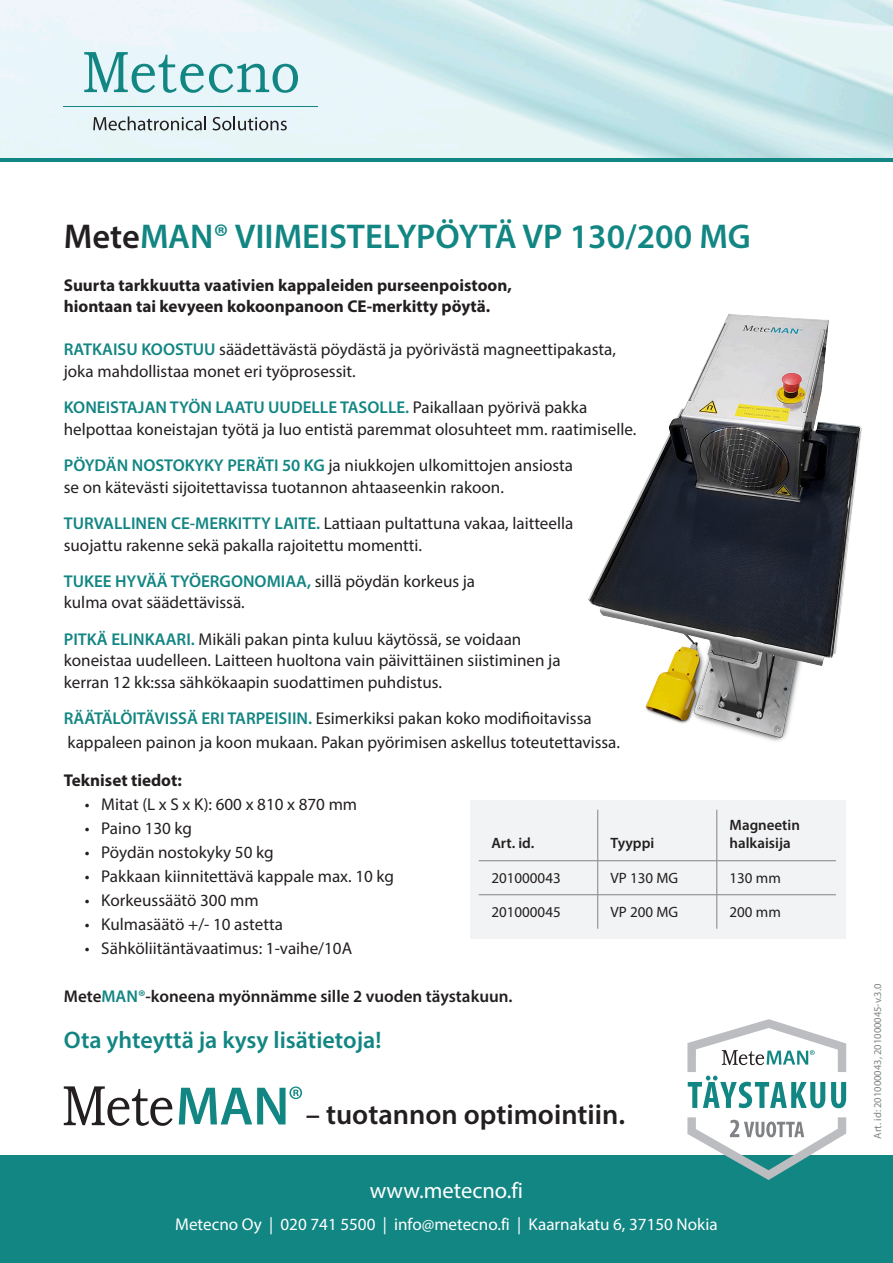
<style>
.page{position:relative;width:893px;height:1263px;background:#fff}
.page>*{position:absolute;margin:0;border:0;box-sizing:border-box;transform-origin:0 0}
.t1{font:600 34.5px "Myriad Pro";color:#128683}
.t2{font:600 28.5px "Myriad Pro";color:#231f20}
.t3{font:600 24px "Myriad Pro";color:#128683}
.t4{font:22.5px "Myriad Pro";color:#fff}
.t5{font:17.1px/21.5px "Myriad Pro";color:#231f20}
.t6{font:700 17.1px/21.5px "Myriad Pro";color:#231f20}
.t7{font:17.1px "Myriad Pro";color:#fff}
.t8{font:600 17.1px "Myriad Pro";color:#231f20}
.t9{font:600 17.1px "Myriad Pro";color:#128683}
.t10{font:15px "Myriad Pro";color:#231f20}
.t11{font:600 15px/18px "Myriad Pro";color:#231f20}
.t12{font:10.5px "Myriad Pro";color:#808285}
.s1{color:#231f20}
.s2{font-weight:600;color:#128683}
.s3{font-weight:400;color:#231f20}
.s4{color:#128683}
</style>
<div class="page">
<div style="left:0;top:157px;width:893px;height:5px;background:#128683"></div>
<img style="left:0;top:0;width:893px;height:157px">
<div style="left:0;top:1155px;width:893px;height:108px;background:#128683"></div>
<svg style="left:84px;top:52px;width:214px;height:41px;background:#afd7da"></svg>
<hr style="left:64px;top:106px;width:254px;height:1px;background:#128683">
<svg style="left:93px;top:116px;width:113px;height:14px;background:#afb8ba"></svg>
<svg style="left:213px;top:116px;width:74px;height:14px"></svg>
<svg style="left:64px;top:1086px;width:109px;height:40px"></svg>
<svg style="left:179px;top:1086px;width:123px;height:38px"></svg>
<svg style="left:687px;top:1019px;width:159px;height:89px"></svg>
<svg style="left:687px;top:1117px;width:159px;height:63px"></svg>
<img style="left:588px;top:314px;width:274px;height:427px">
<div style="left:470px;top:800px;width:375px;height:139px;background:#f2f3f4"></div>
<hr style="left:597px;top:810px;width:1px;height:50px;background:#808285">
<hr style="left:716px;top:810px;width:1px;height:50px;background:#808285">
<hr style="left:479px;top:860px;width:119px;height:1px;background:#808285">
<hr style="left:598px;top:860px;width:119px;height:1px;background:#808285">
<hr style="left:597px;top:861px;width:1px;height:33px;background:#808285">
<hr style="left:717px;top:860px;width:119px;height:1px;background:#808285">
<hr style="left:716px;top:861px;width:1px;height:33px;background:#808285">
<hr style="left:479px;top:894px;width:119px;height:1px;background:#808285">
<hr style="left:598px;top:894px;width:119px;height:1px;background:#808285">
<hr style="left:597px;top:895px;width:1px;height:34px;background:#808285">
<hr style="left:717px;top:894px;width:119px;height:1px;background:#808285">
<hr style="left:716px;top:895px;width:1px;height:34px;background:#808285">
<p class="t1" style="left:64px;top:215px;width:689px"><span class="s1">Mete</span>MAN® VIIMEISTELYPÖYTÄ VP 130/200 MG</p>
<p class="t6" style="left:64px;top:274px;width:450px">Suurta tarkkuutta vaativien kappaleiden purseenpoistoon, hiontaan tai kevyeen kokoonpanoon CE-merkitty pöytä.</p>
<p class="t5" style="left:64px;top:339px;width:554px"><span class="s2">RATKAISU KOOSTUU</span> säädettävästä pöydästä ja pyörivästä magneettipakasta, joka mahdollistaa monet eri työprosessit.</p>
<p class="t5" style="left:64px;top:396px;width:574px"><span class="s2">KONEISTAJAN TYÖN LAATU UUDELLE TASOLLE.</span> Paikallaan pyörivä pakka helpottaa koneistajan työtä ja luo entistä paremmat olosuhteet mm. raatimiselle.</p>
<p class="t5" style="left:64px;top:454px;width:511px"><span class="s2">PÖYDÄN NOSTOKYKY PERÄTI 50 KG</span> ja niukkojen ulkomittojen ansiosta se on kätevästi sijoitettavissa tuotannon ahtaaseenkin rakoon.</p>
<p class="t5" style="left:64px;top:512px;width:511px"><span class="s2">TURVALLINEN CE-MERKITTY LAITE.</span> Lattiaan pultattuna vakaa, laitteella suojattu rakenne sekä pakalla rajoitettu momentti.</p>
<p class="t9" style="left:64px;top:570px;width:413px">TUKEE HYVÄÄ TYÖERGONOMIAA, <span class="s3">sillä pöydän korkeus ja</span></p>
<p class="t5" style="left:64px;top:592px;width:183px">kulma ovat säädettävissä.</p>
<p class="t5" style="left:64px;top:628px;width:498px"><span class="s2">PITKÄ ELINKAARI.</span> Mikäli pakan pinta kuluu käytössä, se voidaan koneistaa uudelleen. Laitteen huoltona vain päivittäinen siistiminen ja kerran 12 kk:ssa sähkökaapin suodattimen puhdistus.</p>
<p class="t5" style="left:64px;top:706px;width:558px;line-height:24px"><span class="s2">RÄÄTÄLÖITÄVISSÄ ERI TARPEISIIN.</span> Esimerkiksi pakan koko modifioitavissa kappaleen painon ja koon mukaan. Pakan pyörimisen askellus toteutettavissa.</p>
<p class="t6" style="left:64px;top:769px;width:120px">Tekniset tiedot:</p>
<p class="t5" style="left:85px;top:793px;width:274px">• Mitat (L x S x K): 600 x 810 x 870 mm</p>
<p class="t5" style="left:85px;top:817px;width:109px">• Paino 130 kg</p>
<p class="t5" style="left:85px;top:841px;width:190px">• Pöydän nostokyky 50 kg</p>
<p class="t5" style="left:85px;top:865px;width:311px">• Pakkaan kiinnitettävä kappale max. 10 kg</p>
<p class="t5" style="left:85px;top:889px;width:175px">• Korkeussäätö 300 mm</p>
<p class="t5" style="left:85px;top:913px;width:200px">• Kulmasäätö +/- 10 astetta</p>
<p class="t5" style="left:85px;top:937px;width:269px">• Sähköliitäntävaatimus: 1-vaihe/10A</p>
<p class="t11" style="left:491px;top:833px;width:44px">Art. id.</p>
<p class="t11" style="left:610px;top:833px;width:45px">Tyyppi</p>
<p class="t11" style="left:730px;top:815px;width:72px">Magneetin halkaisija</p>
<p class="t10" style="left:491px;top:869px;width:71px">201000043</p>
<p class="t10" style="left:610px;top:869px;width:69px">VP 130 MG</p>
<p class="t10" style="left:730px;top:869px;width:53px">130 mm</p>
<p class="t10" style="left:491px;top:903px;width:71px">201000045</p>
<p class="t10" style="left:610px;top:903px;width:69px">VP 200 MG</p>
<p class="t10" style="left:730px;top:903px;width:53px">200 mm</p>
<p class="t8" style="left:64px;top:985px;width:450px">Mete<span class="s4">MAN®</span>-koneena myönnämme sille 2 vuoden täystakuun.</p>
<p class="t12" style="left:871px;top:1138px;width:156px;rotate:-90deg">Art. id: 201000043, 201000045-v.3.0</p>
<p class="t3" style="left:64px;top:1024px;width:319px">Ota yhteyttä ja kysy lisätietoja!</p>
<p class="t2" style="left:306px;top:1096px;width:321px">– tuotannon optimointiin.</p>
<h3 class="t4" style="left:370px;top:1176px;width:155px">www.metecno.fi</h3>
<p class="t7" style="left:175px;top:1213px;width:544px">Metecno Oy | 020 741 5500 | info@metecno.fi | Kaarnakatu 6, 37150 Nokia</p>
</div>
